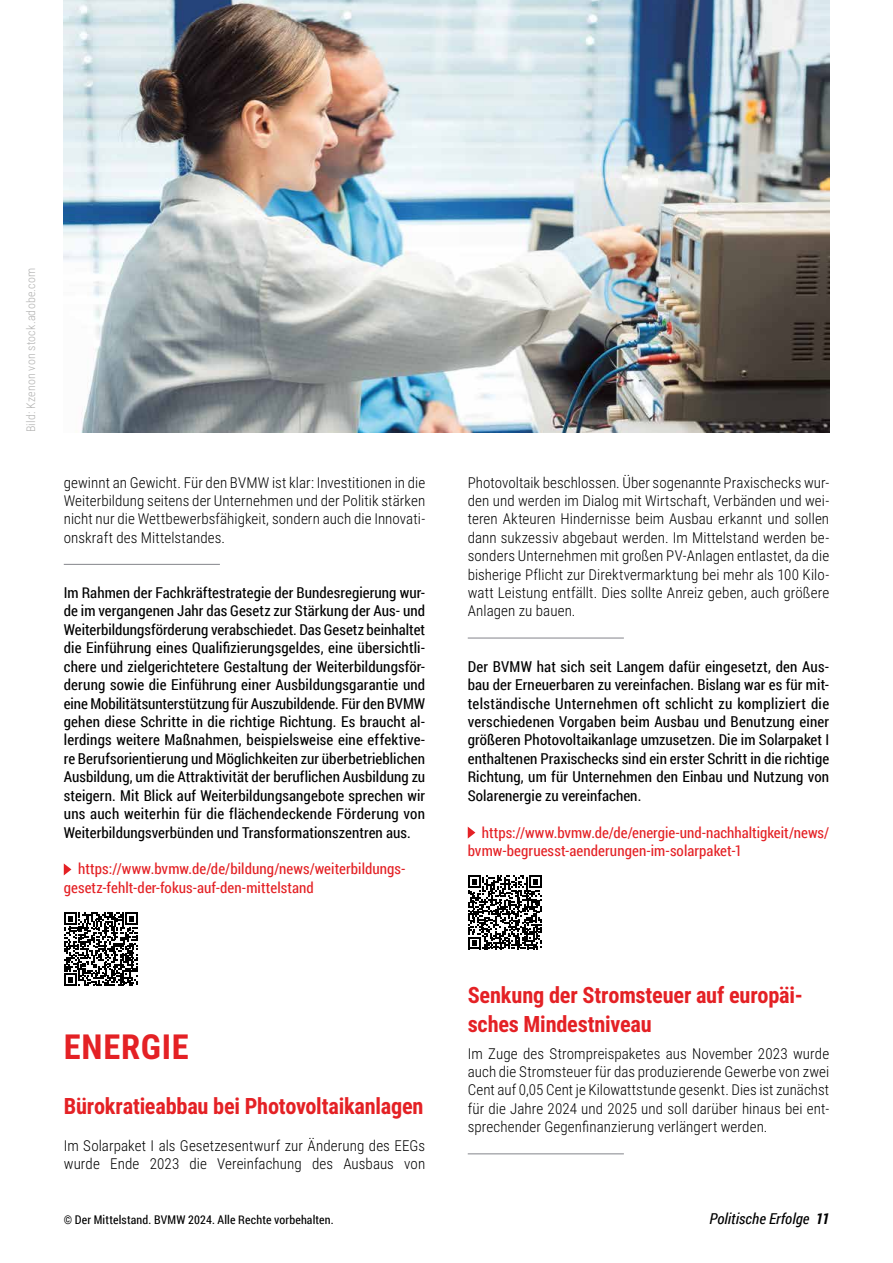
<style>
.page{position:relative;width:893px;height:1263px;background:#fff}
.page>*{position:absolute;margin:0;border:0;box-sizing:border-box;transform-origin:0 0}
.t1{font:700 34.5px "Roboto Condensed";letter-spacing:.025em;color:#e42125}
.t2{font:700 22.5px/28.8px "Roboto Condensed";letter-spacing:-.01em;color:#e42125}
.t3{font:15px/18.5px "Roboto Condensed";letter-spacing:.005em;color:#000;text-align:justify}
.t4{font:300 15px/18.5px "Roboto Condensed";letter-spacing:.005em;color:#000;text-align:justify}
.t5{font:15px/18.5px "Roboto Condensed";letter-spacing:.005em;color:#e42125}
.t6{font:italic 15px "Roboto Condensed";letter-spacing:.005em;color:#000}
.t7{font:12px "Roboto Condensed";letter-spacing:.015em;color:#000}
.t8{font:300 12px "Roboto Condensed";letter-spacing:.015em;color:#b2b2b1}
.s1{font-weight:700}
</style>
<div class="page">
<hr style="left:64px;top:564px;width:156px;height:1px;background:#83848a">
<svg style="left:64px;top:863px;width:7px;height:12px"></svg>
<svg style="left:64px;top:912px;width:74px;height:74px"></svg>
<hr style="left:468px;top:638px;width:156px;height:1px;background:#83848a">
<svg style="left:468px;top:827px;width:7px;height:11px"></svg>
<svg style="left:468px;top:875px;width:74px;height:74px"></svg>
<hr style="left:468px;top:1153px;width:156px;height:1px;background:#83848a">
<img style="left:64px;top:0;width:765px;height:432px">
<p class="t8" style="left:22px;top:432px;width:166px;rotate:-90deg">Bild: Kzenon von stock.adobe.com</p>
<p class="t4" style="left:64px;top:472px;width:363px">gewinnt an Gewicht. Für den BVMW ist klar: Investitionen in die Weiterbildung seitens der Unternehmen und der Politik stärken nicht nur die Wettbewerbsfähigkeit, sondern auch die Innovati&shy;onskraft des Mittelstandes.</p>
<p class="t3" style="left:64px;top:583px;width:363px">Im Rahmen der Fachkräftestrategie der Bundesregierung wur&shy;de im vergangenen Jahr das Gesetz zur Stärkung der Aus- und Weiterbildungsförderung verabschiedet. Das Gesetz beinhaltet die Einführung eines Qualifizierungsgeldes, eine übersichtli&shy;chere und zielgerichtetere Gestaltung der Weiterbildungsför&shy;derung sowie die Einführung einer Ausbildungsgarantie und eine Mobilitätsunterstützung für Auszubildende. Für den BVMW gehen diese Schritte in die richtige Richtung. Es braucht al&shy;lerdings weitere Maßnahmen, beispielsweise eine effektive&shy;re Berufsorientierung und Möglichkeiten zur überbetrieblichen Ausbildung, um die Attraktivität der beruflichen Ausbildung zu steigern. Mit Blick auf Weiterbildungsangebote sprechen wir uns auch weiterhin für die flächendeckende Förderung von Weiterbildungsverbünden und Transformationszentren aus.</p>
<p class="t5" style="left:64px;top:859px;width:343px;text-indent:14px">https://www.bvmw.de/de/bildung/news/weiterbildungs&shy;gesetz-fehlt-der-fokus-auf-den-mittelstand</p>
<p class="t4" style="left:468px;top:472px;width:363px">Photovoltaik beschlossen. Über sogenannte Praxischecks wur&shy;den und werden im Dialog mit Wirtschaft, Verbänden und wei&shy;teren Akteuren Hindernisse beim Ausbau erkannt und sollen dann sukzessiv abgebaut werden. Im Mittelstand werden be&shy;sonders Unternehmen mit großen PV-Anlagen entlastet, da die bisherige Pflicht zur Direktvermarktung bei mehr als 100 Kilo&shy;watt Leistung entfällt. Dies sollte Anreiz geben, auch größere Anlagen zu bauen.</p>
<p class="t3" style="left:468px;top:657px;width:363px">Der BVMW hat sich seit Langem dafür eingesetzt, den Aus&shy;bau der Erneuerbaren zu vereinfachen. Bislang war es für mit&shy;telständische Unternehmen oft schlicht zu kompliziert die verschiedenen Vorgaben beim Ausbau und Benutzung einer größeren Photovoltaikanlage umzusetzen. Die im Solarpaket I enthaltenen Praxischecks sind ein erster Schritt in die richtige Richtung, um für Unternehmen den Einbau und Nutzung von Solarenergie zu vereinfachen.</p>
<p class="t5" style="left:468px;top:822px;width:363px;text-indent:14px">https://www.bvmw.de/de/energie-und-nachhaltigkeit/news/ bvmw-begruesst-aenderungen-im-solarpaket-1</p>
<h1 class="t1" style="left:64px;top:1022px;width:127px">ENERGIE</h1>
<h2 class="t2" style="left:64px;top:1090px;width:361px">Bürokratieabbau bei Photovoltaikanlagen</h2>
<p class="t4" style="left:64px;top:1135px;width:363px">Im Solarpaket I als Gesetzesentwurf zur Änderung des EEGs wurde Ende 2023 die Vereinfachung des Ausbaus von</p>
<h2 class="t2" style="left:468px;top:980px;width:337px">Senkung der Stromsteuer auf europäi&shy;sches Mindestniveau</h2>
<p class="t4" style="left:468px;top:1043px;width:363px">Im Zuge des Strompreispaketes aus November 2023 wurde auch die Stromsteuer für das produzierende Gewerbe von zwei Cent auf 0,05 Cent je Kilowattstunde gesenkt. Dies ist zunächst für die Jahre 2024 und 2025 und soll darüber hinaus bei ent&shy;sprechender Gegenfinanzierung verlängert werden.</p>
<p class="t7" style="left:64px;top:1211px;width:272px">© Der Mittelstand. BVMW 2024. Alle Rechte vorbehalten.</p>
<p class="t6" style="left:710px;top:1208px;width:121px">Politische Erfolge <span class="s1">11</span></p>
</div>
